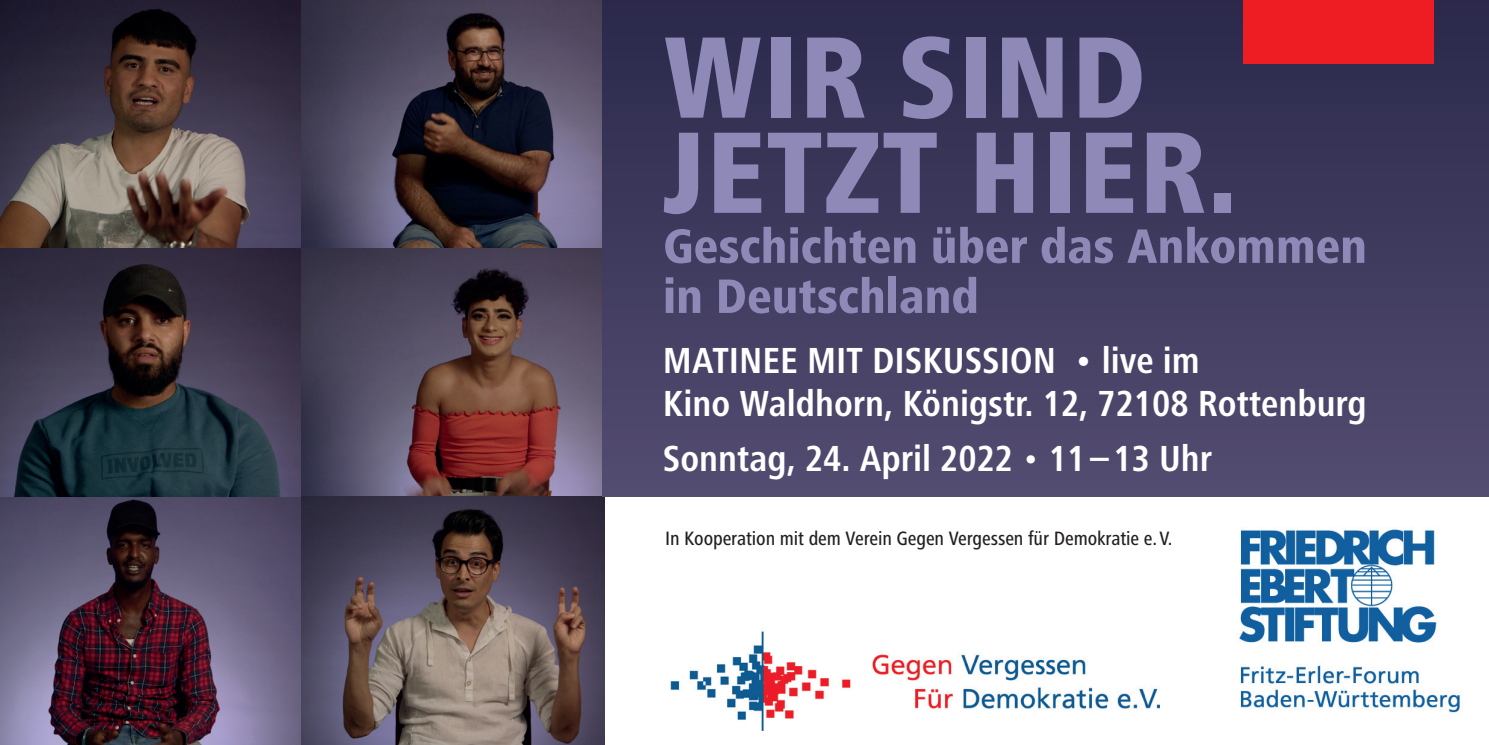
<style>
.page{position:relative;width:1489px;height:745px;background:#fff}
.page>*{position:absolute;margin:0;border:0;box-sizing:border-box;transform-origin:0 0}
.t1{font:800 condensed 120px/95px "Frutiger Next LT";color:#8f89b8}
.t2{font:800 condensed 50px/50px "Frutiger Next LT";color:#8f89b8}
.t3{font:700 condensed 37.5px/42.5px "Frutiger Next LT";color:#fff}
.t4{font:500 condensed 20px "Frutiger Next LT";letter-spacing:-.005em;color:#231f20}
.s1{font-weight:400}
</style>
<div class="page">
<img style="left:670px;top:628px;width:488px;height:101px">
<img style="left:1239px;top:529px;width:221px;height:184px">
<img style="left:0;top:496px;width:301px;height:248px">
<img style="left:0;top:0;width:301px;height:248px">
<img style="left:0;top:248px;width:301px;height:248px">
<img style="left:301px;top:0;width:301px;height:496px">
<img style="left:301px;top:496px;width:303px;height:248px">
<div style="left:602px;top:0;width:886px;height:496px;background:linear-gradient(to bottom,#2a294b,#534c71)"></div>
<div style="left:1243px;top:0;width:190px;height:64px;background:#ee1d23"></div>
<h1 class="t1" style="left:663px;top:30px;width:575px">WIR SIND<br>JETZT HIER.</h1>
<h2 class="t2" style="left:663px;top:221px;width:705px">Geschichten über das Ankommen in Deutschland</h2>
<p class="t3" style="left:663px;top:339px;width:705px">MATINEE MIT DISKUSSION • live im<br>Kino Waldhorn, Königstr. 12, 72108 Rottenburg</p>
<p class="t3" style="left:663px;top:436px;width:550px">Sonntag, 24. April 2022 <span class="s1">•</span> 11 – 13 Uhr</p>
<p class="t4" style="left:665px;top:527px;width:509px">In Kooperation mit dem Verein Gegen Vergessen für Demokratie e.V.</p>
</div>
